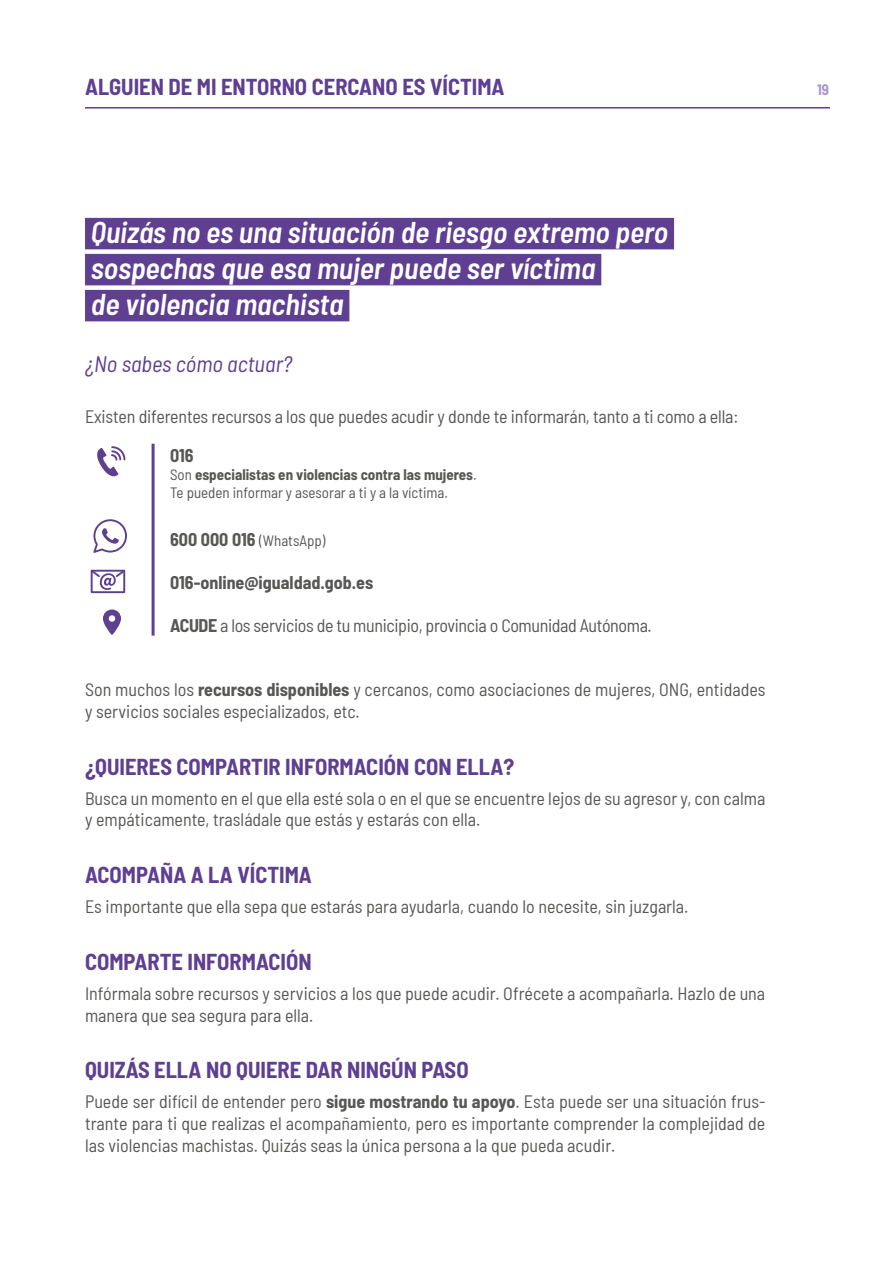
<style>
.page{position:relative;width:893px;height:1263px;background:#fff}
.page>*{position:absolute;margin:0;border:0;box-sizing:border-box;transform-origin:0 0}
._02_pregunta{font:italic 600 semi-condensed 30px/36px "Barlow";color:#fff}
._03_LADILLO{font:700 semi-condensed 22.5px "Barlow";color:#5e3f92}
._08_Subtítulo{font:italic semi-condensed 22.5px "Barlow";color:#5e3f92}
._00_txt{font:semi-condensed 18px/21.6px "Barlow";color:#575756}
.llama{font:semi-condensed 18px "Barlow";letter-spacing:-.02em;color:#575756}
.llama-2{font:700 semi-condensed 18px "Barlow";color:#575756}
.llama-3{font:semi-condensed 15px/18px "Barlow";color:#575756}
.t1{font:700 semi-condensed 15px "Barlow";color:#aa9aca}
.s1{font-weight:700}
.s2{font-weight:700;font-size:18px}
</style>
<div class="page">
<hr style="left:85px;top:107px;width:745px;height:2px;background:#5e3f92">
<div style="left:85px;top:218px;width:589px;height:31px;background:#5e3f92"></div>
<div style="left:85px;top:254px;width:516px;height:31px;background:#5e3f92"></div>
<div style="left:85px;top:290px;width:264px;height:31px;background:#5e3f92"></div>
<hr style="left:152px;top:444px;width:3px;height:192px;background:#5e3f92">
<svg style="left:97px;top:446px;width:29px;height:31px"></svg>
<svg style="left:93px;top:519px;width:34px;height:34px"></svg>
<div style="left:91px;top:570px;width:34px;height:23px;border:2px solid #5e3f92"></div>
<svg style="left:91px;top:569px;width:35px;height:21px"></svg>
<svg style="left:103px;top:609px;width:18px;height:26px"></svg>
<p class="_03_LADILLO" style="left:85px;top:70px;width:421px">ALGUIEN DE MI ENTORNO CERCANO ES VÍCTIMA</p>
<p class="t1" style="left:817px;top:79px;width:14px">19</p>
<p class="_02_pregunta" style="left:91px;top:212px;width:579px">Quizás no es una situación de riesgo extremo pero sospechas que esa mujer puede ser víctima<br>de violencia machista</p>
<p class="_08_Subtítulo" style="left:85px;top:347px;width:209px">¿No sabes cómo actuar?</p>
<p class="_00_txt" style="left:85px;top:404px;width:655px">Existen diferentes recursos a los que puedes acudir y donde te informarán, tanto a ti como a ella:</p>
<p class="llama-2" style="left:170px;top:442px;width:25px">016</p>
<p class="llama-3" style="left:170px;top:464px;width:308px">Son <span class="s1">especialistas en violencias contra las mujeres</span>.<br>Te pueden informar y asesorar a ti y a la víctima.</p>
<p class="llama-3" style="left:170px;top:531px;width:157px"><span class="s2">600 000 016</span> (WhatsApp)</p>
<p class="llama-2" style="left:170px;top:570px;width:205px">016-online@igualdad.gob.es</p>
<p class="llama" style="left:170px;top:613px;width:483px"><span class="s1">ACUDE</span> a los servicios de tu municipio, provincia o Comunidad Autónoma.</p>
<p class="_00_txt" style="left:85px;top:677px;width:682px">Son muchos los <span class="s1">recursos disponibles</span> y cercanos, como asociaciones de mujeres, ONG, entidades y servicios sociales especializados, etc.</p>
<p class="_03_LADILLO" style="left:85px;top:750px;width:431px">¿QUIERES COMPARTIR INFORMACIÓN CON ELLA?</p>
<p class="_00_txt" style="left:85px;top:786px;width:682px">Busca un momento en el que ella esté sola o en el que se encuentre lejos de su agresor y, con calma y empáticamente, trasládale que estás y estarás con ella.</p>
<p class="_03_LADILLO" style="left:85px;top:858px;width:228px">ACOMPAÑA A LA VÍCTIMA</p>
<p class="_00_txt" style="left:85px;top:894px;width:605px">Es importante que ella sepa que estarás para ayudarla, cuando lo necesite, sin juzgarla.</p>
<p class="_03_LADILLO" style="left:85px;top:945px;width:228px">COMPARTE INFORMACIÓN</p>
<p class="_00_txt" style="left:85px;top:981px;width:682px">Infórmala sobre recursos y servicios a los que puede acudir. Ofrécete a acompañarla. Hazlo de una manera que sea segura para ella.</p>
<p class="_03_LADILLO" style="left:85px;top:1054px;width:385px">QUIZÁS ELLA NO QUIERE DAR NINGÚN PASO</p>
<p class="_00_txt" style="left:85px;top:1090px;width:682px;text-align:justify">Puede ser difícil de entender pero <span class="s1">sigue mostrando tu apoyo</span>. Esta puede ser una situación frus&shy;trante para ti que realizas el acompañamiento, pero es importante comprender la complejidad de las violencias machistas. Quizás seas la única persona a la que pueda acudir.</p>
</div>
